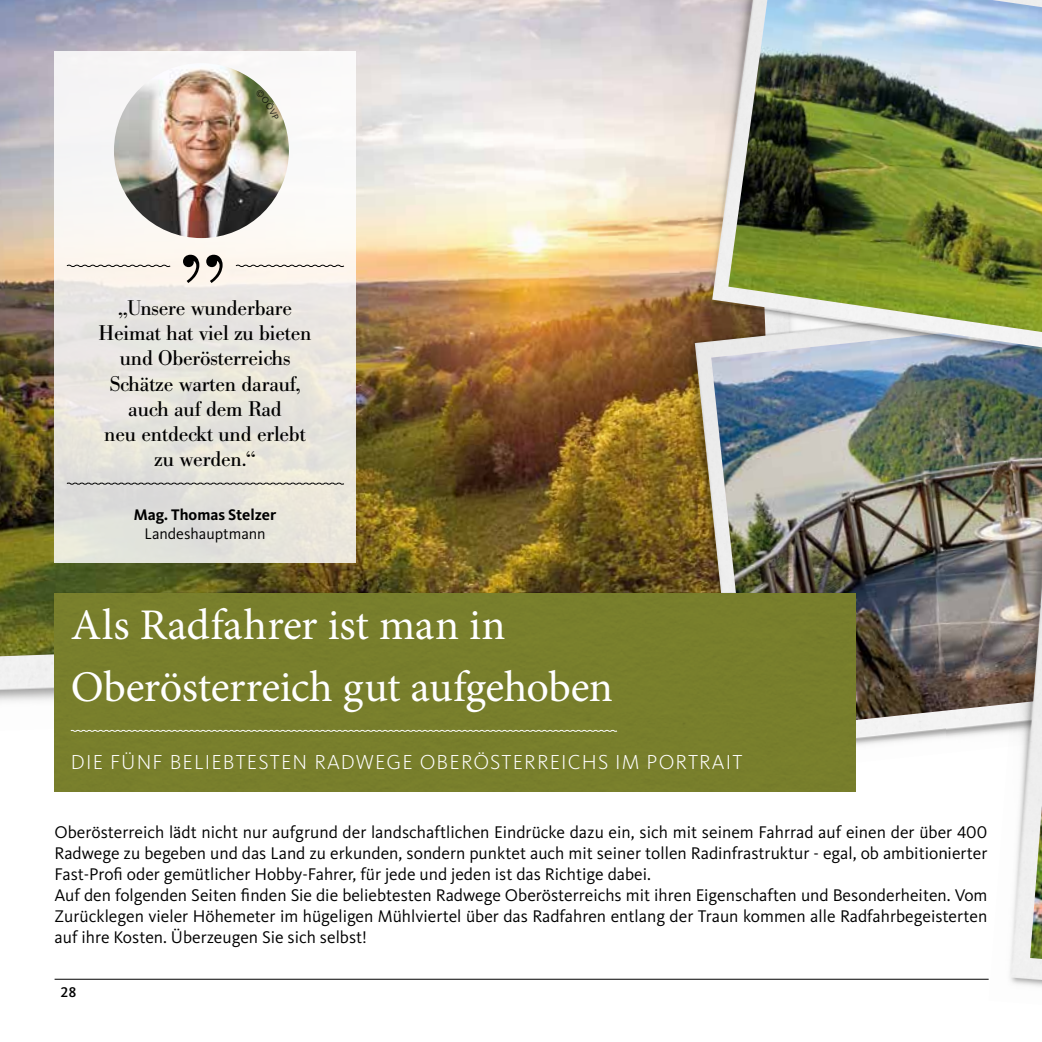
<style>
.page{position:relative;width:1042px;height:1042px;background:#fff}
.page>*{position:absolute;margin:0;border:0;box-sizing:border-box;transform-origin:0 0}
.t1{font:43.75px/61.9px "Minion Pro";letter-spacing:-.01em;color:#fff}
.t2{font:21px/25.2px "Bodoni Berthold BQ";letter-spacing:-.01em;color:#000;text-align:center}
.t3{font:300 21px "Kievit OT";letter-spacing:.055em;color:#fff}
.t4{font:17.5px/21px "Kievit OT";color:#000}
.t5{font:700 15.92px "Kievit OT";color:#000}
.t6{font:15.92px "Kievit OT";color:#000}
.t7{font:500 14.53px "Kievit OT";color:#000}
</style>
<div class="page">
<hr style="left:55px;top:979px;width:933px;height:1px;background:#000">
<img style="left:0;top:0;width:691px;height:656px">
<img style="left:675px;top:295px;width:20px;height:298px">
<img style="left:695px;top:369px;width:293px;height:376px">
<img style="left:711px;top:369px;width:331px;height:362px">
<div style="left:55px;top:593px;width:801px;height:198px;background:#787e2c"></div>
<svg style="left:70px;top:729px;width:547px;height:3px;background:#a9ad78"></svg>
<img style="left:988px;top:521px;width:54px;height:466px">
<img style="left:1012px;top:587px;width:30px;height:391px">
<img style="left:1030px;top:804px;width:12px;height:155px">
<img style="left:691px;top:0;width:351px;height:369px">
<img style="left:712px;top:0;width:330px;height:347px">
<img style="left:728px;top:0;width:314px;height:332px">
<div style="left:55px;top:51px;width:301px;height:512px;background:linear-gradient(to bottom,#fdfbfc,#e1ded5)"></div>
<svg style="left:66px;top:264px;width:105px;height:3px"></svg>
<svg style="left:235px;top:264px;width:110px;height:3px"></svg>
<svg style="left:183px;top:255px;width:40px;height:28px"></svg>
<svg style="left:66px;top:482px;width:278px;height:3px"></svg>
<img style="left:114px;top:63px;width:175px;height:175px;border-radius:87px">
<svg style="left:255px;top:89px;width:24px;height:31px"></svg>
<p class="t2" style="left:99px;top:296px;width:214px">„Unsere wunderbare<br>Heimat hat viel zu bieten und Oberösterreichs<br>Schätze warten darauf, auch auf dem Rad<br>neu entdeckt und erlebt zu werden.“</p>
<p class="t5" style="left:134px;top:505px;width:144px">Mag. Thomas Stelzer</p>
<p class="t6" style="left:144px;top:525px;width:123px">Landeshauptmann</p>
<h1 class="t1" style="left:71px;top:594px;width:544px">Als Radfahrer ist man in<br>Oberösterreich gut aufgehoben</h1>
<p class="t3" style="left:71px;top:750px;width:673px">DIE FÜNF BELIEBTESTEN RADWEGE OBERÖSTERREICHS IM PORTRAIT</p>
<p class="t4" style="left:55px;top:821px;width:934px">Oberösterreich lädt nicht nur aufgrund der landschaftlichen Eindrücke dazu ein, sich mit seinem Fahrrad auf einen der über 400<br>Radwege zu begeben und das Land zu erkunden, sondern punktet auch mit seiner tollen Radinfrastruktur - egal, ob ambitionierter Fast-Profi oder gemütlicher Hobby-Fahrer, für jede und jeden ist das Richtige dabei.<br>Auf den folgenden Seiten finden Sie die beliebtesten Radwege Oberösterreichs mit ihren Eigenschaften und Besonderheiten. Vom Zurücklegen vieler Höhemeter im hügeligen Mühlviertel über das Radfahren entlang der Traun kommen alle Radfahrbegeisterten auf ihre Kosten. Überzeugen Sie sich selbst!</p>
<p class="t7" style="left:61px;top:984px;width:17px">28</p>
</div>
